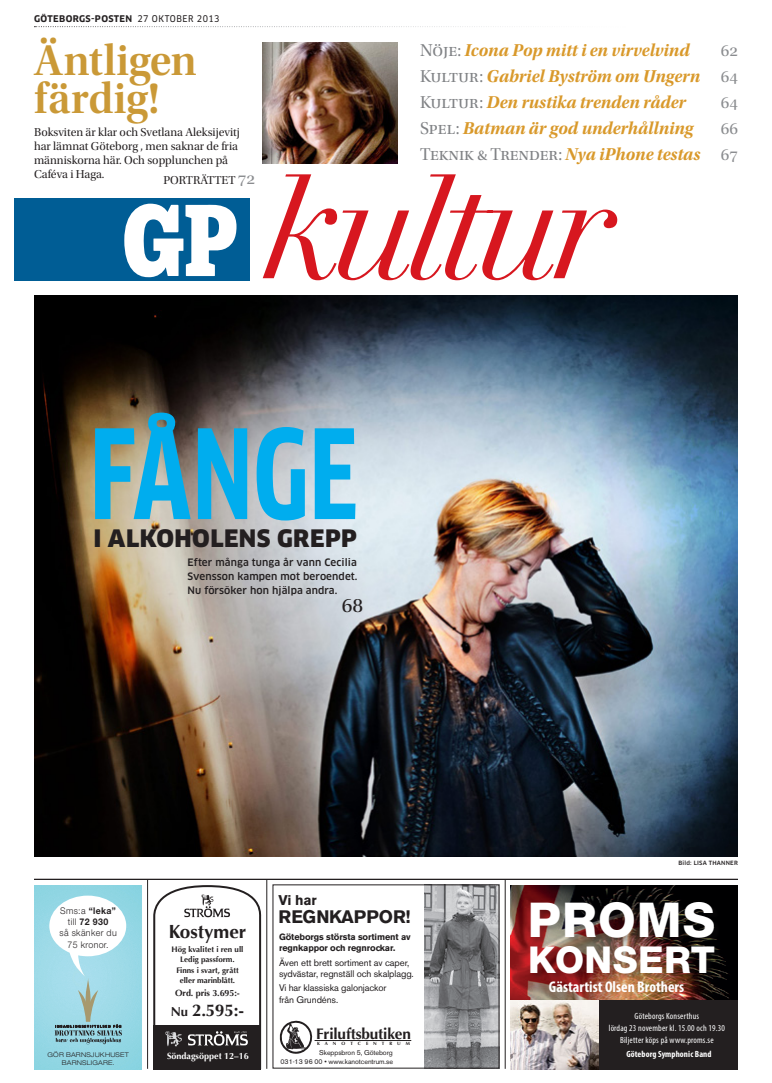
<style>
.page{position:relative;width:772px;height:1083px;background:#fff}
.page>*{position:absolute;margin:0;border:0;box-sizing:border-box;transform-origin:0 0}
.t1{font:700 condensed 121px "Clan OT";letter-spacing:.005em;color:#00adee}
.t2{font:800 48.1px "Helvetica Neue LT Std";letter-spacing:.02em;color:#fff}
.t3{font:45px/38px "Utopia Std Semibold Subh";color:#ca9937}
.t4{font:800 37.1px "Helvetica Neue LT Std";letter-spacing:.01em;color:#fff}
.t5{font:900 23.5px "Clan OT";letter-spacing:.02em;color:#231f20}
.t6{font:22px "Utopia Std Subh";color:#231f20}
.t7{font:700 19px "Optima";color:#231f20}
.t8{font:18px/26px "Utopia Std Bold Subh It";color:#d9992b;text-align:justify}
.t9{font:18px/26px "Utopia Std Subh";letter-spacing:-.01em;color:#808285;text-align:right}
.t10{font:700 18px "Akzidenz Grotesk BE";letter-spacing:-.01em;color:#231f20}
.t11{font:18px "Utopia Std Subh";color:#8a8c8f}
.t12{font:700 17px "Optima";color:#231f20}
.t13{font:700 condensed 15.6px "Myriad Pro";color:#fff}
.t14{font:700 15.4px "Optima";letter-spacing:-.01em;color:#231f20}
.t15{font:700 14px "Akzidenz Grotesk BE";color:#231f20}
.t16{font:12px/14px "Utopia Std Subh";color:#231f20}
.t17{font:500 10px/14px "Clan OT";letter-spacing:.01em;color:#231f20;text-align:justify}
.t18{font:9.5px/11.4px "Akzidenz Grotesk BE";letter-spacing:-.01em;color:#231f20}
.t19{font:300 9.2px/11.1px "Helvetica Neue LT Pro";letter-spacing:.04em;color:#231f20;text-align:center;scale:.95 1}
.t20{font:condensed 9px/12px "Myriad Pro";letter-spacing:.02em;color:#fff;text-align:center}
.t21{font:700 9px/10.8px "Akzidenz Grotesk BE";letter-spacing:-.01em;color:#231f20}
.t22{font:700 9px "Clan OT";letter-spacing:.04em;color:#231f20}
.t23{font:700 condensed 9px "Myriad Pro";letter-spacing:.01em;color:#fff}
.t24{font:700 9px "Optima";color:#fff}
.t25{font:700 9px "Optima";letter-spacing:-.01em;color:#231f20}
.t26{font:700 8px/10px "Optima";color:#231f20;text-align:center}
.t27{font:7px "Akzidenz Grotesk BE";letter-spacing:-.01em;color:#231f20}
.t28{font:300 expanded 6.5px/8px "Helvetica Neue LT Pro";letter-spacing:.03em;color:#231f20;text-align:center}
.t29{font:500 5.7px "Clan OT";letter-spacing:.04em;color:#231f20}
.t30{font:700 4.7px "Optima";letter-spacing:1.06em;color:#231f20}
.s1{font-family:"Clan OT Narrow News";font-weight:400}
.s2{font-size:18px;color:#8a8c8f}
.s3{font-family:"Utopia Std Subh";color:#808285}
.s4{font-family:"Utopia Std Subh";color:#8a8c8f}
.s5{color:#8a8c8f}
.s6{font-family:"Utopia Std Bold Subh It";color:#d9992b}
.s7{font-weight:700}
.s8{font-size:13px}
</style>
<div class="page">
<svg style="left:262px;top:174px;width:355px;height:106px"></svg>
<div style="left:14px;top:198px;width:235px;height:83px;background:#005d95"></div>
<svg style="left:124px;top:204px;width:112px;height:73px"></svg>
<svg style="left:34px;top:26px;width:474px;height:1px"></svg>
<img style="left:34px;top:296px;width:703px;height:560px">
<img style="left:262px;top:43px;width:135px;height:120px">
<svg style="left:49px;top:895px;width:77px;height:149px"></svg>
<img style="left:510px;top:885px;width:227px;height:115px">
<div style="left:531px;top:903px;width:189px;height:77px;background:#231f20;opacity:.2"></div>
<div style="left:510px;top:1000px;width:227px;height:69px;background:#231f20"></div>
<div style="left:510px;top:1002px;width:93px;height:67px;background:#231f20;opacity:.2"></div>
<img style="left:510px;top:1000px;width:88px;height:69px">
<img style="left:424px;top:886px;width:73px;height:180px">
<svg style="left:279px;top:1021px;width:34px;height:33px"></svg>
<hr style="left:314px;top:1040px;width:97px;height:1px;background:#231f20">
<svg style="left:153px;top:885px;width:108px;height:184px"></svg>
<hr style="left:147px;top:879px;width:1px;height:190px;background:#231f20">
<hr style="left:266px;top:879px;width:1px;height:190px;background:#231f20">
<hr style="left:504px;top:879px;width:1px;height:190px;background:#231f20">
<hr style="left:34px;top:879px;width:703px;height:1px;background:#231f20">
<p class="t22" style="left:34px;top:14px;width:187px">GÖTEBORGS-POSTEN <span class="s1">27 OKTOBER 2013</span></p>
<p class="t3" style="left:34px;top:42px;width:164px">Äntligen färdig!</p>
<p class="t16" style="left:34px;top:125px;width:207px">Boksviten är klar och Svetlana Aleksijevitj har lämnat Göteborg , men saknar de fria människorna här. Och sopplunchen på Caféva i Haga.</p>
<p class="t16" style="left:163px;top:173px;width:93px">PORTRÄTTET <span class="s2">72</span></p>
<p class="t8" style="left:420px;top:37px;width:271px"><span class="s3">Nöje:</span> Icona Pop mitt i en virvelvind</p>
<p class="t8" style="left:420px;top:37px;width:319px;text-indent:300px"><span class="s4">62<br></span><span class="s3">Kultur:</span> Gabriel Byström om Ungern <span class="s4">64<br></span><span class="s3">Kultur:</span> Den rustika trenden råder</p>
<p class="t11" style="left:720px;top:92px;width:19px">64</p>
<p class="t8" style="left:420px;top:115px;width:274px"><span class="s3">Spel:</span> Batman är god underhållning</p>
<p class="t9" style="left:420px;top:115px;width:319px"><span class="s5">66<br></span>Teknik &amp; Trender: <span class="s6">Nya iPhone testas</span> <span class="s5">67</span></p>
<p class="t1" style="left:89px;top:406px;width:269px">Fånge</p>
<p class="t5" style="left:93px;top:524px;width:265px">I ALKOHOLENS GREPP</p>
<p class="t17" style="left:187px;top:556px;width:171px">Efter många tunga år vann Cecilia Svensson kampen mot beroendet.<br>N u försöker hon hjälpa andra.</p>
<p class="t6" style="left:341px;top:593px;width:23px">68</p>
<p class="t29" style="left:678px;top:859px;width:61px">Bild: Lisa Thanner</p>
<p class="t19" style="left:59px;top:905px;width:62px">Sms:a <span class="s7">“leka” </span>till <span class="s7">72 930<br></span>så skänker du<br>75 kronor.</p>
<p class="t28" style="left:48px;top:1051px;width:83px">GÖR BARNSJUKHUSET<br>BARNSLIGARE.</p>
<p class="t7" style="left:169px;top:921px;width:79px">Kostymer</p>
<p class="t26" style="left:171px;top:944px;width:73px">Hög kvalitet i ren ull<br>Ledig passform.</p>
<p class="t26" style="left:176px;top:965px;width:64px">Finns i svart, grått eller marinblått.</p>
<p class="t25" style="left:175px;top:988px;width:66px">Ord. pris 3.695:-</p>
<p class="t12" style="left:171px;top:1000px;width:75px"><span class="s8">Nu</span> 2.595:-</p>
<p class="t24" style="left:167px;top:1050px;width:83px">Söndagsöppet 12–16</p>
<p class="t15" style="left:278px;top:892px;width:40px">Vi har</p>
<p class="t10" style="left:278px;top:906px;width:133px">REGNKAPPOR!</p>
<p class="t21" style="left:279px;top:932px;width:133px">Göteborgs största sortiment av regnkappor och regnrockar.</p>
<p class="t18" style="left:279px;top:956px;width:136px">Även ett brett sortiment av caper, sydvästar, regnställ och skalplagg.</p>
<p class="t18" style="left:279px;top:982px;width:109px">Vi har klassiska galonjackor från Grundéns.</p>
<p class="t14" style="left:316px;top:1024px;width:96px">Friluftsbutiken</p>
<p class="t30" style="left:317px;top:1041px;width:94px">KANOTCENTRUM</p>
<p class="t27" style="left:280px;top:1057px;width:114px">031-13 96 00 • www.kanotcentrum.se</p>
<p class="t27" style="left:319px;top:1048px;width:75px">Skeppsbron 5, Göteborg</p>
<h2 class="t2" style="left:527px;top:891px;width:189px">PROMS</h2>
<h3 class="t4" style="left:528px;top:937px;width:188px">KONSERT</h3>
<p class="t20" style="left:608px;top:1009px;width:118px">Göteborgs Konserthus<br>lördag 23 november kl. 15.00 och 19.30<br>Biljetter köps på www.proms.se</p>
<p class="t23" style="left:626px;top:1048px;width:87px">Göteborg Symphonic Band</p>
<p class="t13" style="left:548px;top:977px;width:137px">Gästartist Olsen Brothers</p>
</div>
